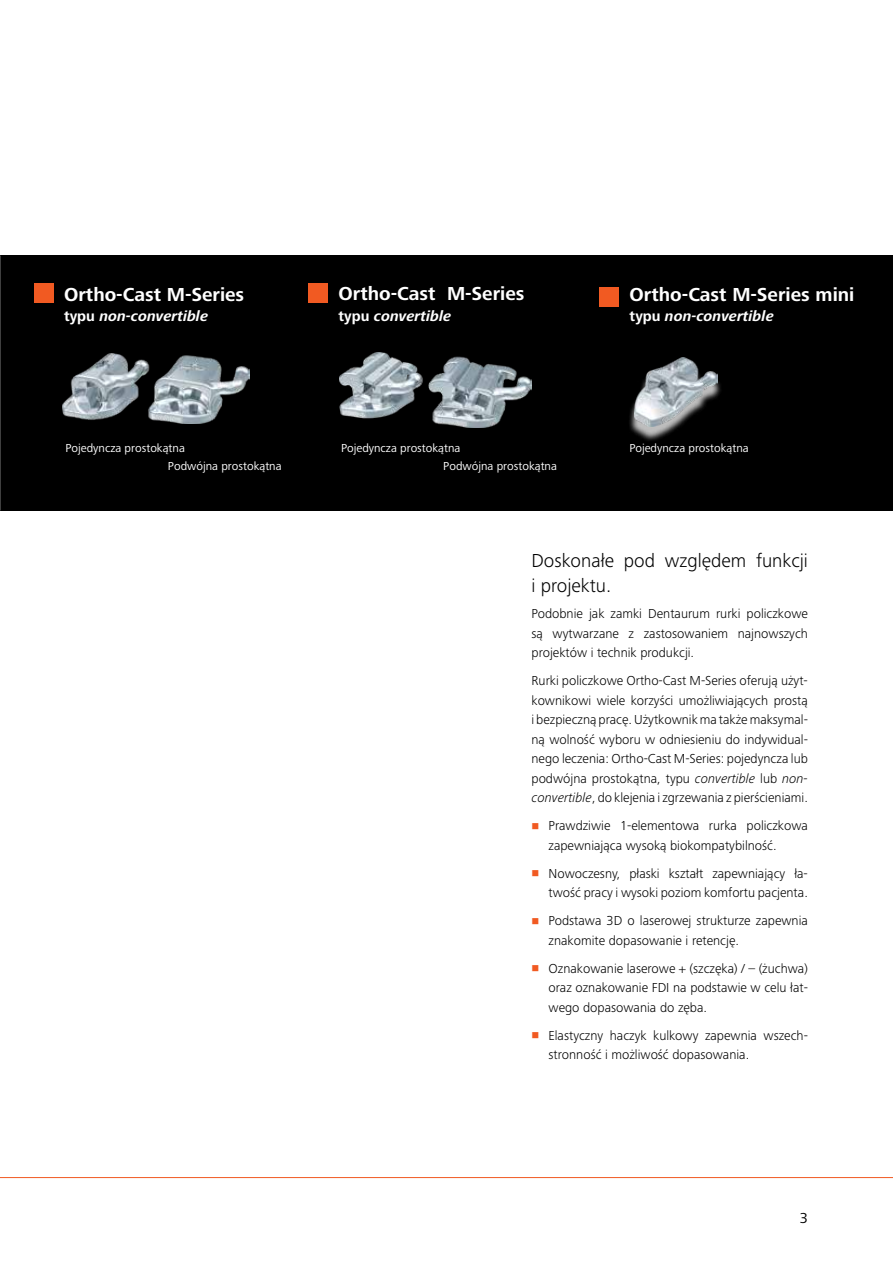
<style>
.page{position:relative;width:893px;height:1263px;background:#fff}
.page>*{position:absolute;margin:0;border:0;box-sizing:border-box;transform-origin:0 0}
.t1{font:700 19.5px "Frutiger Next LTW1 G";color:#fff}
.t2{font:300 19.5px/25.5px "Frutiger Next LTW1 G";color:#000}
.t3{font:italic 700 15px "Frutiger Next LTW1 G";color:#fff}
.t4{font:15px "Frutiger Next LTW1 G";color:#000}
.t5{font:300 13.5px/19.5px "Frutiger Next LTW1 G";color:#000}
.t6{font:12px "Frutiger Next LTW1 G";color:#fff}
.s1{font-style:normal}
.s2{font-style:italic}
</style>
<div class="page">
<div style="left:0;top:255px;width:893px;height:255px;background:#000"></div>
<div style="left:34px;top:284px;width:20px;height:19px;background:#f15a22"></div>
<div style="left:308px;top:283px;width:20px;height:20px;background:#f15a22"></div>
<div style="left:600px;top:287px;width:19px;height:20px;background:#f15a22"></div>
<div style="left:628px;top:362px;width:95px;height:80px;background:#fff;opacity:.75"></div>
<img style="left:634px;top:357px;width:84px;height:70px">
<img style="left:63px;top:353px;width:187px;height:70px">
<img style="left:339px;top:353px;width:192px;height:74px">
<hr style="left:0;top:1177px;width:893px;height:1px;background:#f15a22">
<h1 class="t1" style="left:64px;top:283px;width:182px">Ortho-Cast M-Series</h1>
<p class="t3" style="left:64px;top:307px;width:146px"><span class="s1">typu</span> non-convertible</p>
<h1 class="t1" style="left:339px;top:283px;width:187px">Ortho-Cast M-Series</h1>
<p class="t3" style="left:339px;top:307px;width:114px"><span class="s1">typu</span> convertible</p>
<h1 class="t1" style="left:630px;top:283px;width:226px">Ortho-Cast M-Series mini</h1>
<p class="t3" style="left:630px;top:308px;width:146px"><span class="s1">typu</span> non-convertible</p>
<p class="t6" style="left:65px;top:441px;width:121px">Pojedyncza prostokątna</p>
<p class="t6" style="left:341px;top:441px;width:121px">Pojedyncza prostokątna</p>
<p class="t6" style="left:629px;top:441px;width:121px">Pojedyncza prostokątna</p>
<p class="t6" style="left:168px;top:459px;width:115px">Podwójna prostokątna</p>
<p class="t6" style="left:443px;top:459px;width:115px">Podwójna prostokątna</p>
<h1 class="t2" style="left:531px;top:548px;width:278px">Doskonałe pod względem funkcji i projektu.</h1>
<p class="t5" style="left:531px;top:604px;width:278px;text-align:justify">Podobnie jak zamki Dentaurum rurki policzkowe są wytwarzane z zastosowaniem najnowszych projektów i technik produkcji.</p>
<p class="t5" style="left:531px;top:671px;width:278px;text-align:justify">Rurki policzkowe Ortho-Cast M-Series oferują użyt&shy;kownikowi wiele korzyści umożliwiających prostą i bezpieczną pracę. Użytkownik ma także maksymal&shy;ną wolność wyboru w odniesieniu do indywidual&shy;nego leczenia: Ortho-Cast M-Series: pojedyncza lub podwójna prostokątna, typu <span class="s2">convertible</span> lub <span class="s2">non&shy;convertible</span>, do klejenia i zgrzewania z pierścieniami.</p>
<p class="t5" style="left:549px;top:816px;width:261px">Prawdziwie 1-elementowa rurka policzkowa zapewniająca wysoką biokompatybilność.</p>
<p class="t5" style="left:549px;top:863px;width:261px">Nowoczesny, płaski kształt zapewniający ła&shy;twość pracy i wysoki poziom komfortu pacjenta.</p>
<p class="t5" style="left:549px;top:911px;width:261px">Podstawa 3D o laserowej strukturze zapewnia znakomite dopasowanie i retencję.</p>
<p class="t5" style="left:549px;top:958px;width:261px;text-align:justify">Oznakowanie laserowe + (szczęka) / – (żuchwa) oraz oznakowanie FDI na podstawie w celu łat&shy;wego dopasowania do zęba.</p>
<p class="t5" style="left:549px;top:1025px;width:261px">Elastyczny haczyk kulkowy zapewnia wszech&shy;stronność i możliwość dopasowania.</p>
<p class="t4" style="left:800px;top:1209px;width:10px">3</p>
</div>
